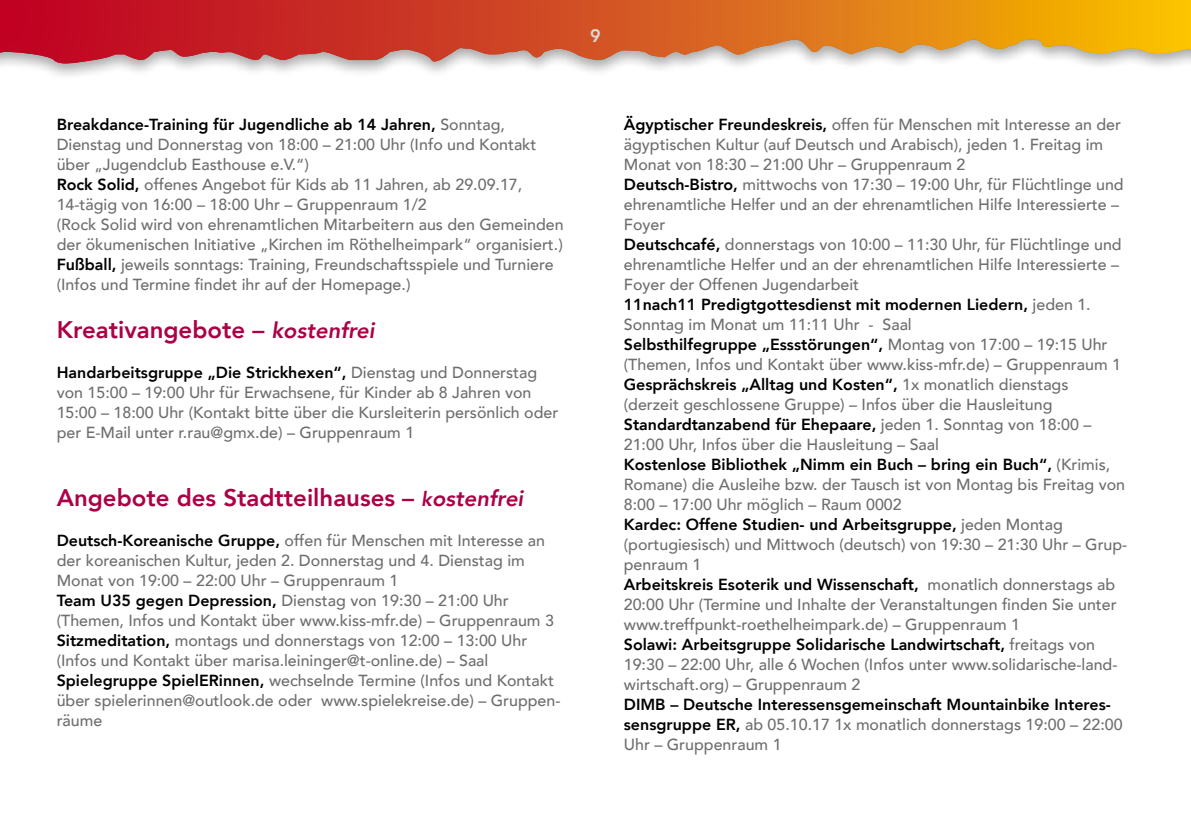
<style>
.page{position:relative;width:1191px;height:840px;background:#fff}
.page>*{position:absolute;margin:0;border:0;box-sizing:border-box;transform-origin:0 0}
.t1{font:800 24px "Avenir";color:#ac0047}
.t2{font:800 18px "Avenir";color:#d9dada}
.t3{font:500 16px/20px "Avenir";color:#6e6e6e}
.t4{font:800 16px/20px "Avenir";color:#000}
.s1{font-weight:800;color:#000}
.s2{font-style:italic;font-size:22px}
.s3{font-style:italic;font-size:20px}
.s4{font-weight:500;color:#6e6e6e}
</style>
<div class="page">
<svg style="left:0;top:0;width:1191px;height:66px;background:#d67043"></svg>
<p class="t2" style="left:590px;top:21px;width:12px">9</p>
<p class="t3" style="left:57px;top:113px;width:508px"><span class="s1">Breakdance-Training für Jugendliche ab 14 Jahren,</span> Sonntag, Dienstag und Donnerstag von 18:00 – 21:00 Uhr (Info und Kontakt über „Jugendclub Easthouse e.V.“)<br><span class="s1">Rock Solid,</span> offenes Angebot für Kids ab 11 Jahren, ab 29.09.17, 14-tägig von 16:00 – 18:00 Uhr – Gruppenraum 1/2<br>(Rock Solid wird von ehrenamtlichen Mitarbeitern aus den Gemeinden der ökumenischen Initiative „Kirchen im Röthelheimpark“ organisiert.)<br><span class="s1">Fußball,</span> jeweils sonntags: Training, Freundschaftsspiele und Turniere (Infos und Termine findet ihr auf der Homepage.)</p>
<h1 class="t1" style="left:57px;top:310px;width:319px">Kreativangebote – <span class="s2">kostenfrei</span></h1>
<p class="t3" style="left:57px;top:361px;width:503px"><span class="s1">Handarbeitsgruppe „Die Strickhexen“,</span> Dienstag und Donnerstag von 15:00 – 19:00 Uhr für Erwachsene, für Kinder ab 8 Jahren von 15:00 – 18:00 Uhr (Kontakt bitte über die Kursleiterin persönlich oder per E-Mail unter r.rau@gmx.de) – Gruppenraum 1</p>
<h1 class="t1" style="left:57px;top:478px;width:468px">Angebote des Stadtteilhauses – <span class="s3">k</span><span class="s2">ostenfrei</span></h1>
<p class="t3" style="left:57px;top:529px;width:505px"><span class="s1">Deutsch-Koreanische Gruppe,</span> offen für Menschen mit Interesse an der koreanischen Kultur, jeden 2. Donnerstag und 4. Dienstag im Monat von 19:00 – 22:00 Uhr – Gruppenraum 1<br><span class="s1">Team U35 gegen Depression,</span> Dienstag von 19:30 – 21:00 Uhr (Themen, Infos und Kontakt über www.kiss-mfr.de) – Gruppenraum 3<br><span class="s1">Sitzmeditation,</span> montags und donnerstags von 12:00 – 13:00 Uhr (Infos und Kontakt über marisa.leininger@t-online.de) – Saal <span class="s1">Spielegruppe SpielERinnen,</span> wechselnde Termine (Infos und Kontakt über spielerinnen@outlook.de oder www.spielekreise.de) – Gruppen&shy;räume</p>
<p class="t3" style="left:624px;top:113px;width:505px"><span class="s1">Ägyptischer Freundeskreis,</span> offen für Menschen mit Interesse an der ägyptischen Kultur (auf Deutsch und Arabisch), jeden 1. Freitag im Monat von 18:30 – 21:00 Uhr – Gruppenraum 2<br><span class="s1">Deutsch-Bistro,</span> mittwochs von 17:30 – 19:00 Uhr, für Flüchtlinge und ehrenamtliche Helfer und an der ehrenamtlichen Hilfe Interessierte – Foyer<br><span class="s1">Deutschcafé,</span> donnerstags von 10:00 – 11:30 Uhr, für Flüchtlinge und ehrenamtliche Helfer und an der ehrenamtlichen Hilfe Interessierte – Foyer der Offenen Jugendarbeit<br><span class="s1">11nach11 Predigtgottesdienst mit modernen Liedern,</span> jeden 1.<br>Sonntag im Monat um 11:11 Uhr - Saal<br><span class="s1">Selbsthilfegruppe „Essstörungen“,</span> Montag von 17:00 – 19:15 Uhr (Themen, Infos und Kontakt über www.kiss-mfr.de) – Gruppenraum 1<br><span class="s1">Gesprächskreis „Alltag und Kosten“,</span> 1x monatlich dienstags (derzeit geschlossene Gruppe) – Infos über die Hausleitung <span class="s1">Standardtanzabend für Ehepaare,</span> jeden 1. Sonntag von 18:00 – 21:00 Uhr, Infos über die Hausleitung – Saal<br><span class="s1">Kostenlose Bibliothek „Nimm ein Buch – bring ein Buch“,</span> (Krimis, Romane) die Ausleihe bzw. der Tausch ist von Montag bis Freitag von 8:00 – 17:00 Uhr möglich – Raum 0002<br><span class="s1">Kardec: Offene Studien- und Arbeitsgruppe,</span> jeden Montag (portugiesisch) und Mittwoch (deutsch) von 19:30 – 21:30 Uhr – Grup&shy;penraum 1<br><span class="s1">Arbeitskreis Esoterik und Wissenschaft,</span> monatlich donnerstags ab 20:00 Uhr (Termine und Inhalte der Veranstaltungen finden Sie unter www.treffpunkt-roethelheimpark.de) – Gruppenraum 1<br><span class="s1">Solawi: Arbeitsgruppe Solidarische Landwirtschaft,</span> freitags von 19:30 – 22:00 Uhr, alle 6 Wochen (Infos unter www.solidarische-land&shy;wirtschaft.org) – Gruppenraum 2</p>
<p class="t4" style="left:624px;top:694px;width:500px">DIMB – Deutsche Interessensgemeinschaft Mountainbike Interes&shy;sensgruppe ER, <span class="s4">ab 05.10.17 1x monatlich donnerstags 19:00 – 22:00<br>Uhr – Gruppenraum 1</span></p>
</div>
